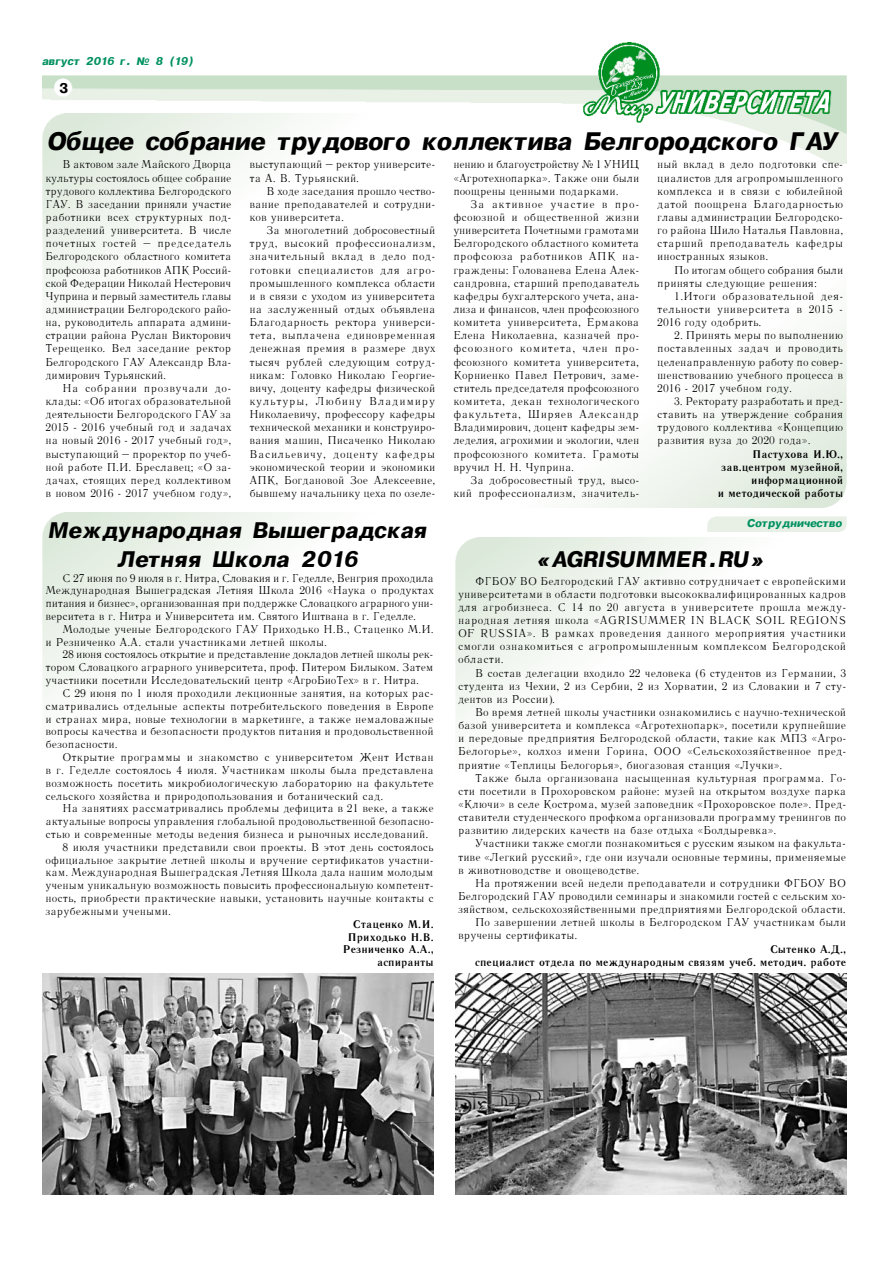
<style>
.page{position:relative;width:893px;height:1263px;background:#fff}
.page>*{position:absolute;margin:0;border:0;box-sizing:border-box;transform-origin:0 0}
.t1{font:italic 700 27px "Geneva";letter-spacing:-.01em;color:#000}
.t2{font:italic 700 24px/28.8px "Geneva";color:#000;text-align:center}
.t3{font:700 15px "Geneva";color:#000}
.t4{font:italic 700 12px "Geneva";color:#009160}
.t5{font:10.95px/13.2px "Literaturnaya Plain";color:#000;text-align:justify}
.t6{font:700 10.95px/13.2px "Literaturnaya";color:#000;text-align:right}
.t7{font:10.95px/13.2px "Literaturnaya Plain";letter-spacing:-.02em;color:#000}
.s1{font-family:"Journal Sans"}
</style>
<div class="page">
<img style="left:43px;top:43px;width:803px;height:121px">
<img style="left:43px;top:113px;width:337px;height:188px">
<img style="left:43px;top:974px;width:390px;height:221px">
<img style="left:455px;top:974px;width:391px;height:221px">
<p class="t4" style="left:43px;top:55px;width:153px">август 2016 г. № 8 (19)</p>
<h3 class="t3" style="left:60px;top:81px;width:10px">3</h3>
<h1 class="t1" style="left:49px;top:128px;width:793px">Общее собрание трудового коллектива Белгородского ГАУ</h1>
<p class="t5" style="left:46px;top:158px;width:187px;text-indent:17px">В актовом зале Майского Дворца культуры состоялось общее собрание трудового коллектива Белгородского ГАУ. В заседании приняли участие работники всех структурных под&shy;разделений университета. В числе почетных гостей – председатель Белгородского областного комитета профсоюза работников АПК Россий&shy;ской Федерации Николай Нестерович Чуприна и первый заместитель главы администрации Белгородского райо&shy;на, руководитель аппарата админи&shy;страции района Руслан Викторович Терещенко. Вел заседание ректор Белгородского ГАУ Александр Вла&shy;димирович Турьянский.</p>
<p class="t5" style="left:46px;top:382px;width:187px;text-indent:17px">На собрании прозвучали до&shy;клады: «Об итогах образовательной деятельности Белгородского ГАУ за 2015 - 2016 учебный год и задачах на новый 2016 - 2017 учебный год», выступающий – проректор по учеб&shy;ной работе П.И. Бреславец; «О за&shy;дачах, стоящих перед коллективом в новом 2016 - 2017 учебном году»,</p>
<p class="t5" style="left:249px;top:158px;width:187px">выступающий – ректор университе&shy;та А. В. Турьянский.</p>
<p class="t5" style="left:249px;top:185px;width:187px;text-indent:17px">В ходе заседания прошло чество&shy;вание преподавателей и сотрудни&shy;ков университета.</p>
<p class="t5" style="left:249px;top:224px;width:188px;text-indent:17px">За многолетний добросовестный труд, высокий профессионализм, значительный вклад в дело под&shy;готовки специалистов для агро&shy;промышленного комплекса области и в связи с уходом из университета на заслуженный отдых объявлена Благодарность ректора универси&shy;тета, выплачена единовременная денежная премия в размере двух тысяч рублей следующим сотруд&shy;никам: Головко Николаю Георгие&shy;вичу, доценту кафедры физической культуры, Любину Владимиру Николаевичу, профессору кафедры технической механики и конструиро&shy;вания машин, Писаченко Николаю Васильевичу, доценту кафедры экономической теории и экономики АПК, Богдановой Зое Алексеевне, бывшему начальнику цеха по озеле-</p>
<h2 class="t2" style="left:49px;top:516px;width:380px">Международная Вышеградская<br>Летняя Школа 2016</h2>
<p class="t5" style="left:46px;top:571px;width:390px;line-height:12.8px;text-indent:17px">С 27 июня по 9 июля в г. Нитра, Словакия и г. Геделле, Венгрия проходила Международная Вышеградская Летняя Школа 2016 «Наука о продуктах питания и бизнес», организованная при поддержке Словацкого аграрного уни&shy;верситета в г. Нитра и Университета им. Святого Иштвана в г. Геделле.</p>
<p class="t5" style="left:46px;top:623px;width:390px;line-height:12.8px;text-indent:17px">Молодые ученые Белгородского ГАУ Приходько Н.В., Стаценко М.И. и Резниченко А.А. стали участниками летней школы.</p>
<p class="t5" style="left:46px;top:648px;width:390px;line-height:12.8px;text-indent:17px">28 июня состоялось открытие и представление докладов летней школы рек&shy;тором Словацкого аграрного университета, проф. Питером Билыком. Затем участники посетили Исследовательский центр «АгроБиоТех» в г. Нитра.</p>
<p class="t5" style="left:46px;top:687px;width:390px;line-height:12.8px;text-indent:17px">С 29 июня по 1 июля проходили лекционные занятия, на которых рас&shy;сматривались отдельные аспекты потребительского поведения в Европе и странах мира, новые технологии в маркетинге, а также немаловажные вопросы качества и безопасности продуктов питания и продовольственной безопасности.</p>
<p class="t5" style="left:46px;top:751px;width:390px;line-height:12.8px;text-indent:17px">Открытие программы и знакомство с университетом Жент Истван в г. Геделле состоялось 4 июля. Участникам школы была представлена возможность посетить микробиологическую лабораторию на факультете сельского хозяйства и природопользования и ботанический сад.</p>
<p class="t5" style="left:63px;top:802px;width:373px">На занятиях рассматривались проблемы дефицита в 21 веке, а также</p>
<p class="t5" style="left:46px;top:815px;width:390px">актуальные вопросы управления глобальной продовольственной безопасно-</p>
<p class="t5" style="left:46px;top:828px;width:384px">стью и современные методы ведения бизнеса и рыночных исследований.</p>
<p class="t5" style="left:63px;top:840px;width:373px">8 июля участники представили свои проекты. В этот день состоялось</p>
<p class="t5" style="left:46px;top:853px;width:390px">официальное закрытие летней школы и вручение сертификатов участни-</p>
<p class="t5" style="left:46px;top:866px;width:390px">кам. Международная Вышеградская Летняя Школа дала нашим молодым</p>
<p class="t5" style="left:46px;top:879px;width:390px">ученым уникальную возможность повысить профессиональную компетент-</p>
<p class="t5" style="left:46px;top:892px;width:390px">ность, приобрести практические навыки, установить научные контакты с</p>
<p class="t5" style="left:46px;top:905px;width:127px">зарубежными учеными.</p>
<p class="t6" style="left:342px;top:918px;width:93px;line-height:12.8px">Стаценко М.И.<br>Приходько Н.В.<br>Резниченко А.А., аспиранты</p>
<p class="t5" style="left:453px;top:158px;width:187px">нению и благоустройству № 1 УНИЦ «Агротехнопарка». Также они были поощрены ценными подарками.</p>
<p class="t5" style="left:453px;top:198px;width:188px;text-indent:17px">За активное участие в про&shy;фсоюзной и общественной жизни университета Почетными грамотами Белгородского областного комитета профсоюза работников АПК на&shy;граждены: Голованева Елена Алек&shy;сандровна, старший преподаватель кафедры бухгалтерского учета, ана&shy;лиза и финансов, член профсоюзного комитета университета, Ермакова Елена Николаевна, казначей про&shy;фсоюзного комитета, член про&shy;фсоюзного комитета университета, Корниенко Павел Петрович, заме&shy;ститель председателя профсоюзного комитета, декан технологического факультета, Ширяев Александр Владимирович, доцент кафедры зем&shy;леделия, агрохимии и экологии, член профсоюзного комитета. Грамоты вручил Н. Н. Чуприна.</p>
<p class="t5" style="left:453px;top:474px;width:187px;text-align:right">За добросовестный труд, высо&shy;кий профессионализм, значитель-</p>
<p class="t5" style="left:657px;top:158px;width:187px">ный вклад в дело подготовки спе&shy;циалистов для агропромышленного комплекса и в связи с юбилейной датой поощрена Благодарностью главы администрации Белгородско&shy;го района Шило Наталья Павловна, старший преподаватель кафедры иностранных языков.</p>
<p class="t7" style="left:657px;top:263px;width:188px;text-indent:17px">По итогам общего собрания были приняты следующие решения:</p>
<p class="t5" style="left:657px;top:290px;width:187px;text-indent:17px">1.Итоги образовательной дея&shy;тельности университета в 2015 - 2016 году одобрить.</p>
<p class="t5" style="left:657px;top:329px;width:187px;text-indent:17px">2. Принять меры по выполнению поставленных задач и проводить целенаправленную работу по совер&shy;шенствованию учебного процесса в 2016 - 2017 учебном году.</p>
<p class="t5" style="left:657px;top:395px;width:187px;text-indent:17px">3. Ректорату разработать и пред&shy;ставить на утверждение собрания трудового коллектива «Концепцию развития вуза до 2020 года».</p>
<p class="t6" style="left:718px;top:447px;width:127px">Пастухова И.Ю., зав.центром музейной, информационной<br>и методической работы</p>
<p class="t4" style="left:748px;top:517px;width:96px">Сотрудничество</p>
<h2 class="t2" style="left:537px;top:545px;width:229px"><span class="s1">«</span>AGRISUMMER.RU<span class="s1">»</span></h2>
<p class="t5" style="left:458px;top:574px;width:390px;text-indent:17px">ФГБОУ ВО Белгородский ГАУ активно сотрудничает с европейскими университетами в области подготовки высококвалифицированных кадров для агробизнеса. С 14 по 20 августа в университете прошла между&shy;народная летняя школа «AGRISUMMER IN BLACK SOIL REGIONS OF RUSSIA». В рамках проведения данного мероприятия участники смогли ознакомиться с агропромышленным комплексом Белгородской области.</p>
<p class="t5" style="left:458px;top:666px;width:390px;text-indent:17px">В состав делегации входило 22 человека (6 студентов из Германии, 3 студента из Чехии, 2 из Сербии, 2 из Хорватии, 2 из Словакии и 7 сту&shy;дентов из России).</p>
<p class="t5" style="left:458px;top:706px;width:390px;text-indent:17px">Во время летней школы участники ознакомились с научно-технической базой университета и комплекса «Агротехнопарк», посетили крупнейшие и передовые предприятия Белгородской области, такие как МПЗ «Агро-Белогорье», колхоз имени Горина, ООО «Сельскохозяйственное пред&shy;приятие «Теплицы Белогорья», биогазовая станция «Лучки».</p>
<p class="t5" style="left:458px;top:771px;width:390px;text-indent:17px">Также была организована насыщенная культурная программа. Го&shy;сти посетили в Прохоровском районе: музей на открытом воздухе парка «Ключи» в селе Кострома, музей заповедник «Прохоровское поле». Пред&shy;ставители студенческого профкома организовали программу тренингов по развитию лидерских качеств на базе отдыха «Болдыревка».</p>
<p class="t5" style="left:458px;top:837px;width:390px;text-indent:17px">Участники также смогли познакомиться с русским языком на факульта&shy;тиве «Легкий русский», где они изучали основные термины, применяемые в животноводстве и овощеводстве.</p>
<p class="t5" style="left:475px;top:877px;width:373px">На протяжении всей недели преподаватели и сотрудники ФГБОУ ВО</p>
<p class="t5" style="left:458px;top:890px;width:390px">Белгородский ГАУ проводили семинары и знакомили гостей с сельским хо-</p>
<p class="t5" style="left:458px;top:903px;width:389px">зяйством, сельскохозяйственными предприятиями Белгородской области.</p>
<p class="t5" style="left:475px;top:916px;width:373px">По завершении летней школы в Белгородском ГАУ участникам были</p>
<p class="t5" style="left:458px;top:929px;width:121px">вручены сертификаты.</p>
<p class="t6" style="left:475px;top:942px;width:372px">Сытенко А.Д.,<br>специалист отдела по международным связям учеб. методич. работе</p>
</div>
